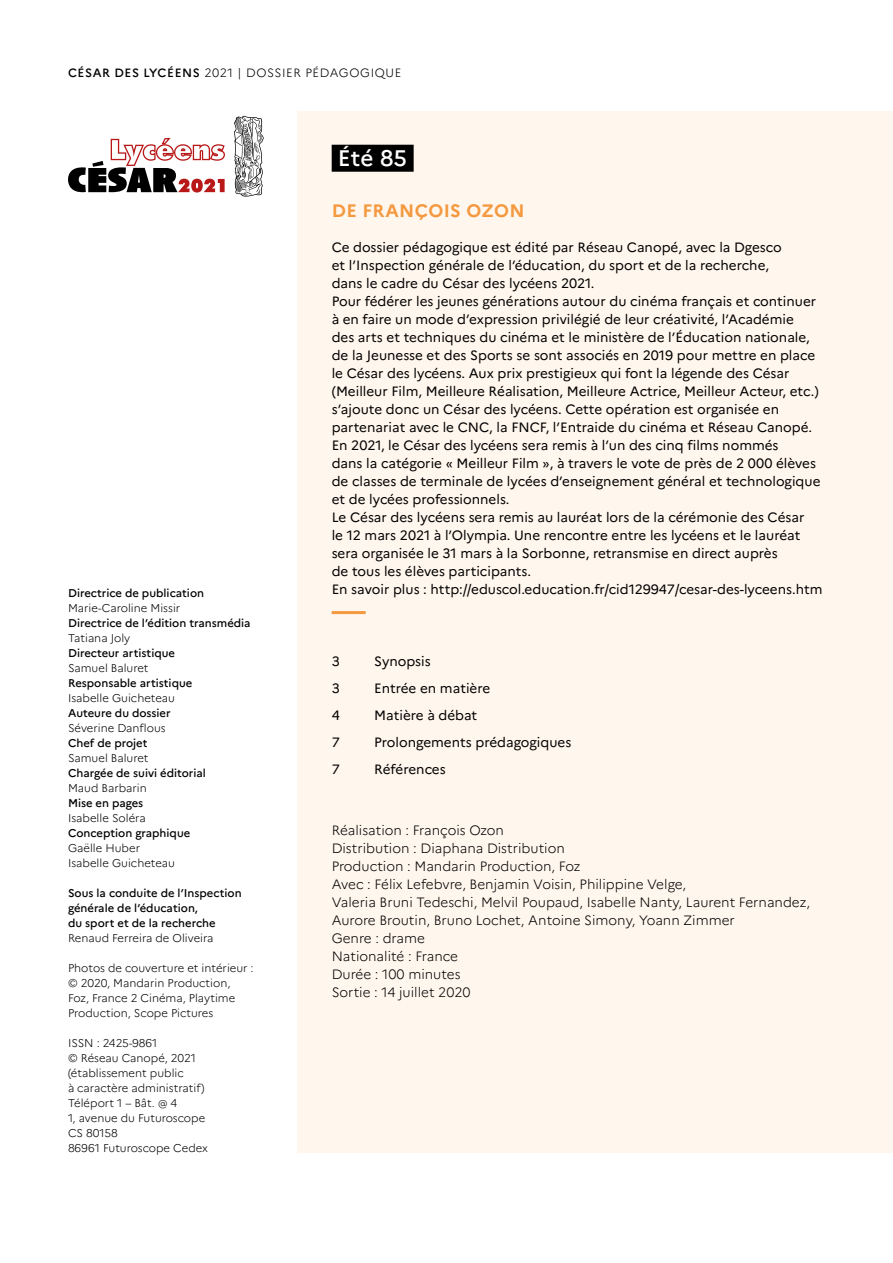
<style>
.page{position:relative;width:893px;height:1263px;background:#fff}
.page>*{position:absolute;margin:0;border:0;box-sizing:border-box;transform-origin:0 0}
.t1{font:500 22.5px "Marianne";color:#fff}
.t2{font:700 18px "Marianne";letter-spacing:.02em;color:#f4993f}
.t3{font:13.5px/18px "Marianne";color:#000}
.t4{font:300 13.5px/18px "Marianne";color:#000}
.t5{font:300 12px "Marianne";letter-spacing:.05em;color:#000}
.t6{font:300 11.25px/15px "Marianne";color:#000}
.t7{font:500 11.25px/15px "Marianne";color:#000}
.s1{font-weight:500}
</style>
<div class="page">
<div style="left:298px;top:111px;width:595px;height:1041px;background:#fff6ed"></div>
<div style="left:332px;top:145px;width:82px;height:27px;background:#000"></div>
<hr style="left:332px;top:611px;width:34px;height:3px;background:#f4993f">
<svg style="left:234px;top:116px;width:30px;height:81px"></svg>
<svg style="left:68px;top:138px;width:157px;height:55px"></svg>
<p class="t5" style="left:68px;top:65px;width:335px"><span class="s1">CÉSAR DES LYCÉENS</span> 2021 | DOSSIER PÉDAGOGIQUE</p>
<p class="t7" style="left:68px;top:586px;width:138px">Directrice de publication</p>
<p class="t6" style="left:68px;top:601px;width:114px">Marie-Caroline Missir</p>
<p class="t7" style="left:68px;top:616px;width:184px">Directrice de l’édition transmédia</p>
<p class="t6" style="left:68px;top:631px;width:64px">Tatiana Joly</p>
<p class="t7" style="left:68px;top:646px;width:109px">Directeur artistique</p>
<p class="t6" style="left:68px;top:661px;width:82px">Samuel Baluret</p>
<p class="t7" style="left:68px;top:676px;width:126px">Responsable artistique</p>
<p class="t6" style="left:68px;top:691px;width:109px">Isabelle Guicheteau</p>
<p class="t7" style="left:68px;top:706px;width:104px">Auteure du dossier</p>
<p class="t6" style="left:68px;top:721px;width:99px">Séverine Danflous</p>
<p class="t7" style="left:68px;top:736px;width:81px">Chef de projet</p>
<p class="t6" style="left:68px;top:751px;width:82px">Samuel Baluret</p>
<p class="t7" style="left:68px;top:766px;width:139px">Chargée de suivi éditorial</p>
<p class="t6" style="left:68px;top:781px;width:80px">Maud Barbarin</p>
<p class="t7" style="left:68px;top:796px;width:77px">Mise en pages</p>
<p class="t6" style="left:68px;top:811px;width:79px">Isabelle Soléra</p>
<p class="t7" style="left:68px;top:826px;width:124px">Conception graphique</p>
<p class="t6" style="left:68px;top:841px;width:109px">Gaëlle Huber<br>Isabelle Guicheteau</p>
<p class="t7" style="left:68px;top:886px;width:175px">Sous la conduite de l’Inspection générale de l’éducation,<br>du sport et de la recherche</p>
<p class="t6" style="left:68px;top:931px;width:147px">Renaud Ferreira de Oliveira</p>
<p class="t6" style="left:68px;top:961px;width:187px">Photos de couverture et intérieur : © 2020, Mandarin Production,<br>Foz, France 2 Cinéma, Playtime<br>Production, Scope Pictures</p>
<p class="t6" style="left:68px;top:1036px;width:141px">ISSN : 2425-9861<br>© Réseau Canopé, 2021 (établissement public<br>à caractère administratif)<br>Téléport 1 – Bât. @ 4<br>1, avenue du Futuroscope<br>CS 80158<br>86961 Futuroscope Cedex</p>
<h1 class="t1" style="left:338px;top:144px;width:71px">Été 85</h1>
<h2 class="t2" style="left:332px;top:200px;width:194px">DE FRANÇOIS OZON</h2>
<p class="t3" style="left:332px;top:238px;width:492px">Ce dossier pédagogique est édité par Réseau Canopé, avec la Dgesco<br>et l’Inspection générale de l’éducation, du sport et de la recherche,<br>dans le cadre du César des lycéens 2021.<br>Pour fédérer les jeunes générations autour du cinéma français et continuer à en faire un mode d’expression privilégié de leur créativité, l’Académie<br>des arts et techniques du cinéma et le ministère de l’Éducation nationale, de la Jeunesse et des Sports se sont associés en 2019 pour mettre en place le César des lycéens. Aux prix prestigieux qui font la légende des César (Meilleur Film, Meilleure Réalisation, Meilleure Actrice, Meilleur Acteur, etc.) s’ajoute donc un César des lycéens. Cette opération est organisée en partenariat avec le CNC, la FNCF, l’Entraide du cinéma et Réseau Canopé.<br>En 2021, le César des lycéens sera remis à l’un des cinq films nommés<br>dans la catégorie « Meilleur Film », à travers le vote de près de 2 000 élèves de classes de terminale de lycées d’enseignement général et technologique et de lycées professionnels.<br>Le César des lycéens sera remis au lauréat lors de la cérémonie des César<br>le 12 mars 2021 à l’Olympia. Une rencontre entre les lycéens et le lauréat sera organisée le 31 mars à la Sorbonne, retransmise en direct auprès<br>de tous les élèves participants.<br>En savoir plus : http://eduscol.education.fr/cid129947/cesar-des-lyceens.htm</p>
<p class="t3" style="left:332px;top:652px;width:10px">3</p>
<p class="t3" style="left:374px;top:652px;width:58px">Synopsis</p>
<p class="t3" style="left:332px;top:679px;width:10px">3</p>
<p class="t3" style="left:374px;top:679px;width:118px">Entrée en matière</p>
<p class="t3" style="left:332px;top:706px;width:10px">4</p>
<p class="t3" style="left:374px;top:706px;width:105px">Matière à débat</p>
<p class="t3" style="left:332px;top:733px;width:10px">7</p>
<p class="t3" style="left:374px;top:733px;width:199px">Prolongements prédagogiques</p>
<p class="t3" style="left:332px;top:760px;width:10px">7</p>
<p class="t3" style="left:374px;top:760px;width:73px">Références</p>
<p class="t4" style="left:332px;top:821px;width:480px">Réalisation : François Ozon<br>Distribution : Diaphana Distribution<br>Production : Mandarin Production, Foz<br>Avec : Félix Lefebvre, Benjamin Voisin, Philippine Velge,<br>Valeria Bruni Tedeschi, Melvil Poupaud, Isabelle Nanty, Laurent Fernandez, Aurore Broutin, Bruno Lochet, Antoine Simony, Yoann Zimmer<br>Genre : drame<br>Nationalité : France<br>Durée : 100 minutes<br>Sortie : 14 juillet 2020</p>
</div>
